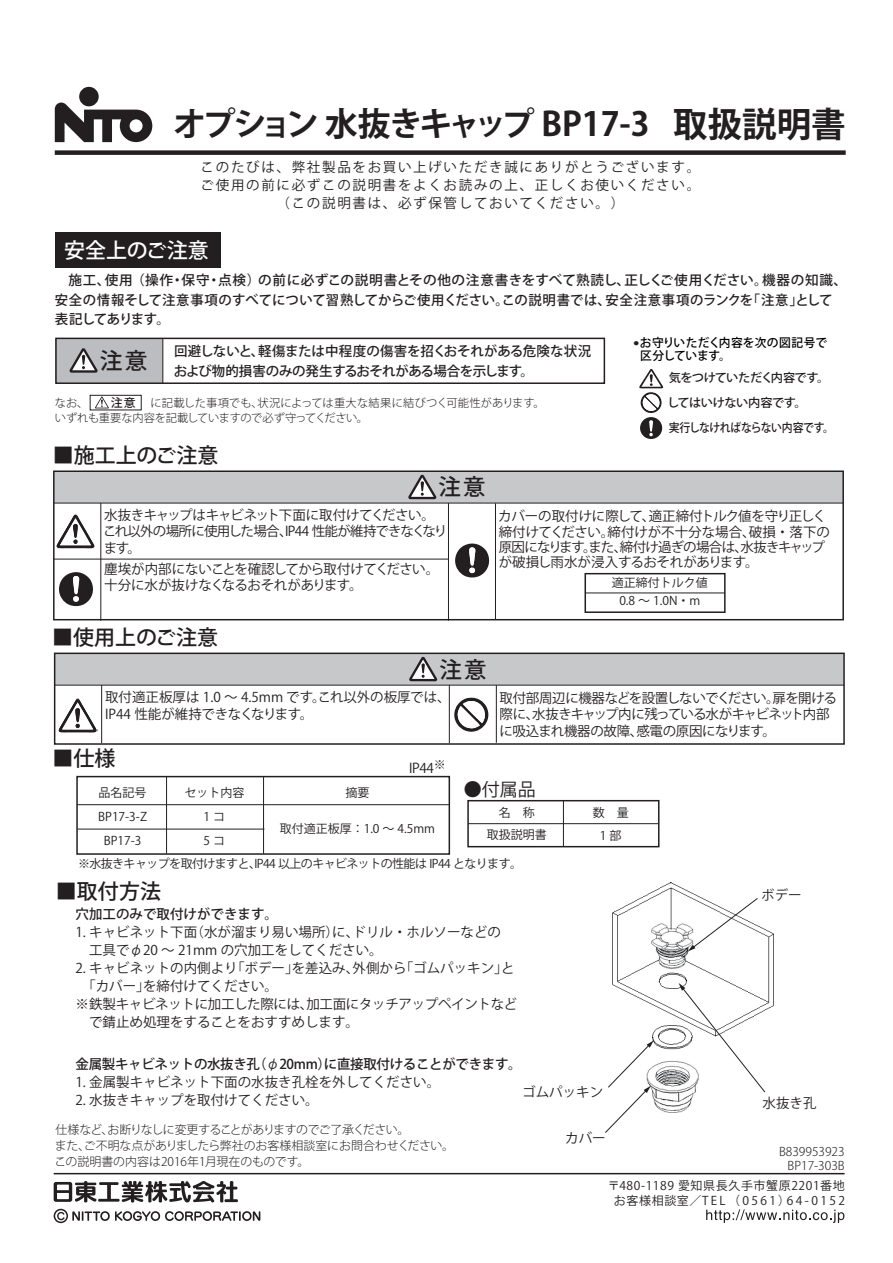
<style>
.page{position:relative;width:893px;height:1263px;background:#fff}
.page>*{position:absolute;margin:0;border:0;box-sizing:border-box;transform-origin:0 0}
.t1{font:700 33px "Koz Go Pro";letter-spacing:-.09em;color:#231f20}
.t2{font:500 22.5px "Koz Go Pro";color:#231f20}
.t3{font:500 21px "Koz Go Pro";color:#231f20}
.t4{font:500 21px "Koz Go Pro";letter-spacing:-.005em;color:#fff}
.t5{font:18px "Koz Go Pro";color:#231f20}
.t6{font:13.5px/18px "Koz Go Pro";color:#231f20}
.t7{font:500 13.5px/19.5px "Koz Go Pro";letter-spacing:.02em;color:#231f20}
.t8{font:500 13.5px/19.5px "Koz Go Pro";letter-spacing:-.01em;color:#231f20}
.t9{font:13.5px/16.5px "Koz Go Pro";letter-spacing:-.05em;color:#231f20}
.t10{font:13.5px/16.5px "Koz Go Pro";letter-spacing:-.045em;color:#231f20}
.t11{font:13.5px/16.5px "Koz Go Pro";letter-spacing:-.02em;color:#231f20}
.t12{font:13.5px "Koz Go Pro";letter-spacing:-.025em;color:#231f20}
.t13{font:300 12px/16.2px "Koz Go Pro";color:#231f20;text-align:right}
.t14{font:12px/24px "Koz Go Pro";color:#231f20;text-align:center}
.t15{font:12px/15px "Koz Go Pro";letter-spacing:.05em;color:#231f20;text-align:center}
.t16{font:12px "Koz Go Pro";letter-spacing:-.05em;color:#231f20}
.t17{font:500 12px "Koz Go Pro";letter-spacing:-.035em;color:#231f20}
.t18{font:500 12px/13.5px "Koz Go Pro";letter-spacing:.01em;color:#000}
.t19{font:500 12px "Koz Go Pro";letter-spacing:-.035em;color:#231f20;scale:.91 1}
.t20{font:500 11.7px "Koz Go Pro";color:#231f20}
.t21{font:300 11.25px/15px "Koz Go Pro";color:#231f20}
.s1{font-size:34.5px}
.s2{font-family:"MS Gothic"}
.s3{font-family:"MS Gothic";font-weight:400}
</style>
<div class="page">
<div style="left:640px;top:417px;width:22px;height:22px;border:2px solid #231f20;border-radius:50%"></div>
<svg style="left:639px;top:369px;width:25px;height:67px"></svg>
<svg style="left:55px;top:103px;width:97px;height:39px"></svg>
<div style="left:79px;top:87px;width:20px;height:19px;background:#231f20;border-radius:50%"></div>
<div style="left:55px;top:150px;width:791px;height:5px;background:#231f20"></div>
<svg style="left:95px;top:397px;width:14px;height:11px"></svg>
<div style="left:90px;top:395px;width:51px;height:15px;border:1px solid #231f20"></div>
<div style="left:55px;top:232px;width:165px;height:35px;background:#231f20"></div>
<svg style="left:54px;top:1181px;width:184px;height:21px"></svg>
<div style="left:54px;top:1209px;width:14px;height:14px;border:2px solid #231f20;border-radius:50%"></div>
<svg style="left:72px;top:1211px;width:188px;height:10px"></svg>
<svg style="left:57px;top:1212px;width:8px;height:8px"></svg>
<hr style="left:54px;top:1173px;width:791px;height:1px;background:#231f20">
<svg style="left:706px;top:1209px;width:138px;height:14px"></svg>
<div style="left:55px;top:338px;width:108px;height:45px;background:#bcbdc0"></div>
<svg style="left:69px;top:348px;width:29px;height:25px"></svg>
<div style="left:55px;top:338px;width:550px;height:46px;border:2px solid #231f20"></div>
<hr style="left:162px;top:338px;width:1px;height:45px;background:#231f20">
<hr style="left:449px;top:685px;width:1px;height:58px;background:#231f20">
<div style="left:55px;top:653px;width:789px;height:32px;background:#c7c8ca"></div>
<svg style="left:409px;top:656px;width:29px;height:26px"></svg>
<hr style="left:55px;top:685px;width:789px;height:1px;background:#231f20">
<svg style="left:454px;top:697px;width:35px;height:35px"></svg>
<hr style="left:101px;top:685px;width:1px;height:58px;background:#231f20">
<hr style="left:496px;top:685px;width:1px;height:58px;background:#231f20">
<div style="left:54px;top:652px;width:791px;height:93px;border:2px solid #231f20"></div>
<svg style="left:58px;top:699px;width:39px;height:34px"></svg>
<div style="left:76px;top:776px;width:374px;height:79px;border:2px solid #231f20"></div>
<hr style="left:77px;top:804px;width:372px;height:1px;background:#231f20">
<hr style="left:263px;top:777px;width:1px;height:76px;background:#231f20">
<hr style="left:166px;top:777px;width:1px;height:76px;background:#231f20">
<hr style="left:77px;top:829px;width:187px;height:1px;background:#231f20">
<hr style="left:448px;top:503px;width:1px;height:118px;background:#231f20">
<div style="left:54px;top:471px;width:789px;height:32px;background:#c7c8ca"></div>
<svg style="left:408px;top:474px;width:29px;height:26px"></svg>
<hr style="left:54px;top:503px;width:789px;height:1px;background:#231f20">
<hr style="left:101px;top:503px;width:1px;height:118px;background:#231f20">
<svg style="left:455px;top:543px;width:35px;height:35px"></svg>
<hr style="left:495px;top:503px;width:1px;height:117px;background:#231f20">
<div style="left:53px;top:470px;width:791px;height:150px;border:2px solid #231f20"></div>
<hr style="left:54px;top:559px;width:395px;height:1px;background:#231f20">
<svg style="left:56px;top:514px;width:39px;height:35px"></svg>
<div style="left:584px;top:573px;width:142px;height:40px;border:2px solid #231f20"></div>
<hr style="left:585px;top:593px;width:140px;height:1px;background:#231f20">
<svg style="left:59px;top:572px;width:34px;height:35px"></svg>
<div style="left:467px;top:800px;width:192px;height:47px;border:2px solid #231f20"></div>
<hr style="left:468px;top:823px;width:191px;height:1px;background:#231f20">
<hr style="left:563px;top:801px;width:1px;height:46px;background:#231f20">
<img style="left:612px;top:882px;width:162px;height:231px">
<svg style="left:679px;top:983px;width:87px;height:110px"></svg>
<svg style="left:688px;top:897px;width:70px;height:54px"></svg>
<svg style="left:605px;top:1040px;width:49px;height:93px"></svg>
<div style="left:668px;top:993px;width:8px;height:7px;background:#fff"></div>
<h1 class="t1" style="left:173px;top:103px;width:674px">オプション 水抜きキャップ BP17-3 <span class="s1">取扱説明書</span></h1>
<p class="t6" style="left:201px;top:158px;width:501px;text-align:justify">このたびは、弊社製品をお買い上げいただき誠にありがとうございます。ご使用の前に必ずこの説明書をよくお読みの上、正しくお使いください。　　　　　（この説明書は、必ず保管しておいてください。）　</p>
<h3 class="t4" style="left:64px;top:236px;width:146px">安全上のご注意</h3>
<p class="t7" style="left:55px;top:271px;width:794px;text-indent:14px">施工、使用 （操作・保守・点検）の前に必ずこの説明書とその他の注意書きをすべて熟読し、正しくご使用ください。機器の知識、安全の情報そして注意事項のすべてについて習熟してからご使用ください。この説明書では、安全注意事項のランクを｢注意｣として表記してあります。</p>
<h2 class="t2" style="left:100px;top:346px;width:49px">注意</h2>
<p class="t8" style="left:174px;top:342px;width:419px">回避しないと、軽傷または中程度の傷害を招くおそれがある危険な状況および物的損害のみの発生するおそれがある場合を示します。</p>
<p class="t20" style="left:111px;top:395px;width:27px">注意</p>
<p class="t21" style="left:55px;top:395px;width:492px">なお、　　　　　　に記載した事項でも、状況によっては重大な結果に結びつく可能性があります。いずれも重要な内容を記載していますので必ず守ってください。</p>
<h3 class="t3" style="left:53px;top:442px;width:167px">■施工上のご注意</h3>
<p class="t18" style="left:640px;top:336px;width:189px;text-indent:-6px"><sup>●</sup> お守りいただく内容を次の図記号で区分しています。</p>
<p class="t17" style="left:669px;top:370px;width:162px">気をつけていただく内容です。</p>
<p class="t19" style="left:669px;top:420px;width:183px">実行しなければならない内容です。</p>
<p class="t17" style="left:667px;top:395px;width:141px">してはいけない内容です。</p>
<h2 class="t2" style="left:438px;top:473px;width:49px">注意</h2>
<p class="t9" style="left:103px;top:507px;width:346px">水抜きキャップはキャビネット下面に取付けてください。これ以外の場所に使用した場合、IP44 性能が維持できなくなります。</p>
<p class="t11" style="left:104px;top:561px;width:336px">塵埃が内部にないことを確認してから取付けてください。十分に水が抜けなくなるおそれがあります。</p>
<h3 class="t3" style="left:52px;top:624px;width:167px">■使用上のご注意</h3>
<p class="t6" style="left:498px;top:508px;width:333px;line-height:16.5px">カバーの取付けに際して、適正締付トルク値を守り正しく締付けてください。締付けが不十分な場合、破損・落下の</p>
<p class="t9" style="left:499px;top:540px;width:328px;line-height:15px">原因になります。また、締付け過ぎの場合は、水抜きキャップが破損し雨水が浸入するおそれがあります。</p>
<p class="t14" style="left:612px;top:574px;width:97px;line-height:17.9px">適正締付トルク値<br>0.8 ～ 1.0N・m</p>
<h2 class="t2" style="left:439px;top:655px;width:49px">注意</h2>
<p class="t6" style="left:105px;top:689px;width:347px;line-height:16.5px">取付適正板厚は 1.0 ～ 4.5mm です。これ以外の板厚では、<br>IP44 性能が維持できなくなります。</p>
<p class="t10" style="left:499px;top:690px;width:339px">取付部周辺に機器などを設置しないでください。扉を開ける際に、水抜きキャップ内に残っている水がキャビネット内部に吸込まれ機器の故障、感電の原因になります。</p>
<h3 class="t3" style="left:53px;top:745px;width:65px">■仕様</h3>
<p class="t6" style="left:409px;top:759px;width:38px">IP44<sup>※</sup></p>
<p class="t14" style="left:98px;top:781px;width:50px">品名記号<br>BP17-3-Z<br>BP17-3</p>
<p class="t14" style="left:184px;top:781px;width:61px">セット内容<br>1コ<br>5コ</p>
<p class="t14" style="left:345px;top:780px;width:25px">摘要</p>
<p class="t14" style="left:280px;top:816px;width:157px">取付適正板厚：1.0 ～ 4.5mm</p>
<h3 class="t5" style="left:464px;top:777px;width:73px">●付属品</h3>
<p class="t14" style="left:487px;top:801px;width:61px;line-height:22.5px">名　称<br>取扱説明書</p>
<p class="t14" style="left:593px;top:802px;width:37px;line-height:22.5px">数　量<br>1部</p>
<p class="t16" style="left:78px;top:856px;width:446px">※水抜きキャップを取付けますと、IP44 以上のキャビネットの性能は IP44 となります。</p>
<h3 class="t3" style="left:56px;top:877px;width:106px">■取付方法</h3>
<p class="t8" style="left:76px;top:905px;width:204px">穴加工のみで取付けができます。</p>
<p class="t6" style="left:89px;top:923px;width:414px;text-indent:-14px">1. キャビネット下面（水が溜まり易い場所）に、ドリル・ホルソーなどの工具で<span class="s2">φ</span>20 ～ 21mm の穴加工をしてください。</p>
<p class="t6" style="left:76px;top:959px;width:441px">2. キャビネットの内側より「ボデー」を差込み、外側から「ゴムパッキン」と</p>
<p class="t6" style="left:76px;top:977px;width:204px">　「カバー」を締付けてください。</p>
<p class="t12" style="left:76px;top:995px;width:443px">※鉄製キャビネットに加工した際には、加工面にタッチアップペイントなど</p>
<p class="t6" style="left:89px;top:1013px;width:271px">で錆止め処理をすることをおすすめします。</p>
<p class="t8" style="left:76px;top:1055px;width:448px">金属製キャビネットの水抜き孔（<span class="s3">φ</span>20mm）に直接取付けることができます。</p>
<p class="t6" style="left:76px;top:1073px;width:366px">1. 金属製キャビネット下面の水抜き孔栓を外してください。</p>
<p class="t6" style="left:76px;top:1091px;width:245px">2. 水抜きキャップを取付けてください。</p>
<p class="t6" style="left:522px;top:1083px;width:82px">ゴムパッキン</p>
<p class="t13" style="left:55px;top:1121px;width:401px;text-align:left">仕様など、お断りなしに変更することがありますのでご了承ください。<br>また、ご不明な点がありましたら弊社のお客様相談室にお問合わせください。この説明書の内容は2016年1月現在のものです。</p>
<p class="t6" style="left:565px;top:1129px;width:42px">カバー</p>
<p class="t6" style="left:761px;top:886px;width:42px">ボデー</p>
<p class="t6" style="left:762px;top:1094px;width:55px">水抜き孔</p>
<p class="t13" style="left:779px;top:1144px;width:67px;line-height:14.4px">B839953923<br>BP17-303B</p>
<p class="t15" style="left:608px;top:1179px;width:239px">〒480-1189 愛知県長久手市蟹原2201番地お客様相談室／TEL（0561）64-0152</p>
</div>
